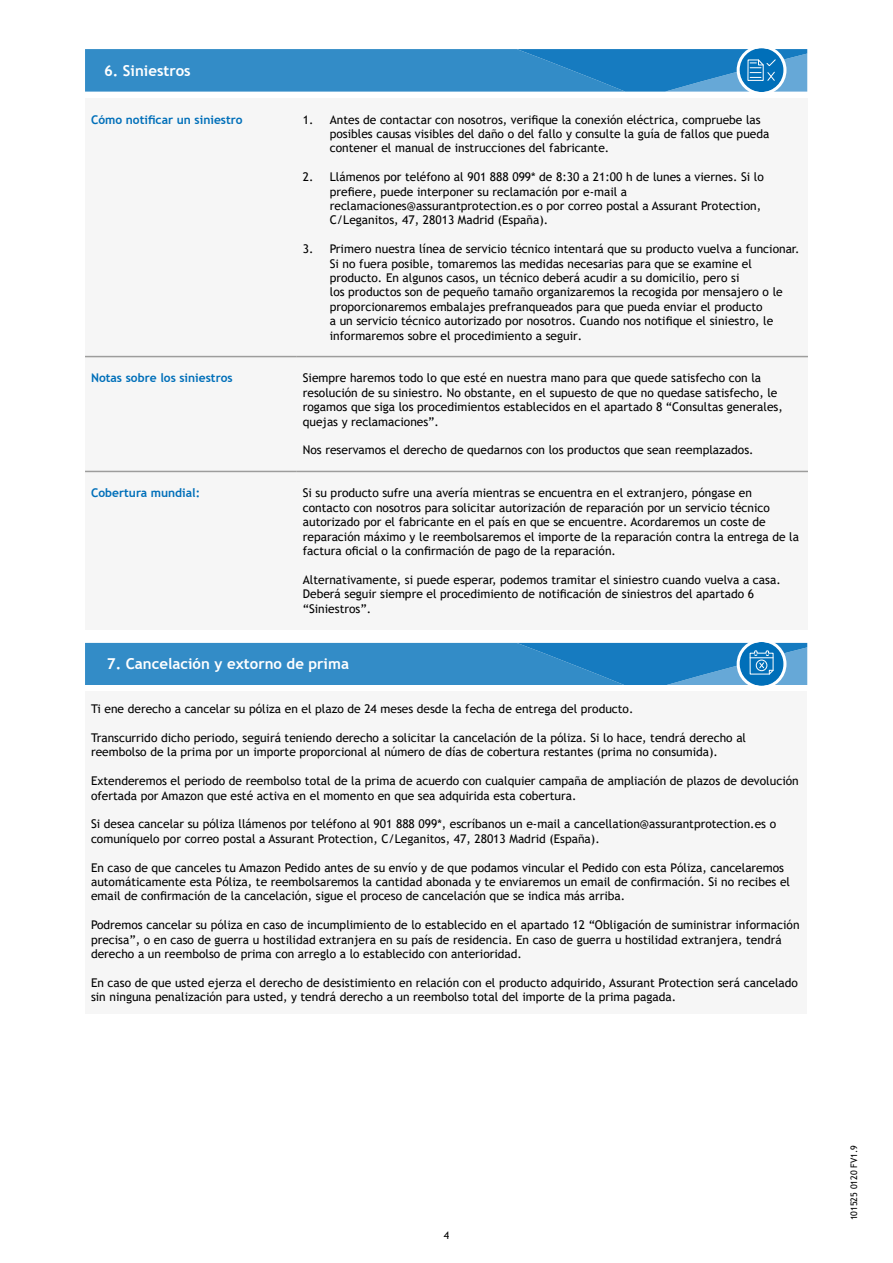
<style>
.page{position:relative;width:893px;height:1263px;background:#fff}
.page>*{position:absolute;margin:0;border:0;box-sizing:border-box;transform-origin:0 0}
.t1{font:700 15px "Trebuchet MS";color:#fff}
.t2{font:12px/14.4px "Trebuchet MS";color:#000}
.t3{font:700 12px "Trebuchet MS";color:#006fb9}
.t4{font:10.5px "Trebuchet MS";color:#000}
.t5{font:9px "Trebuchet MS";color:#000}
</style>
<div class="page">
<svg style="left:85px;top:48px;width:722px;height:44px;background:#378ec8"></svg>
<div style="left:85px;top:98px;width:212px;height:259px;background:#f6f6f6"></div>
<div style="left:297px;top:98px;width:511px;height:259px;background:#f6f6f6"></div>
<div style="left:85px;top:357px;width:212px;height:114px;background:#f6f6f6"></div>
<div style="left:297px;top:357px;width:511px;height:114px;background:#f6f6f6"></div>
<div style="left:85px;top:471px;width:212px;height:158px;background:#f6f6f6"></div>
<div style="left:297px;top:471px;width:511px;height:158px;background:#f6f6f6"></div>
<hr style="left:85px;top:356px;width:212px;height:1px;background:#9d9d9c">
<hr style="left:297px;top:356px;width:511px;height:1px;background:#9d9d9c">
<hr style="left:85px;top:471px;width:212px;height:1px;background:#9d9d9c">
<hr style="left:297px;top:471px;width:511px;height:1px;background:#9d9d9c">
<svg style="left:85px;top:642px;width:722px;height:44px;background:#398fc9"></svg>
<div style="left:85px;top:691px;width:721px;height:323px;background:#f6f6f6"></div>
<p class="t1" style="left:104px;top:61px;width:88px">6. Siniestros</p>
<p class="t3" style="left:91px;top:112px;width:153px">Cómo notificar un siniestro</p>
<p class="t2" style="left:330px;top:112px;width:441px;text-indent:-27px">1. Antes de contactar con nosotros, verifique la conexión eléctrica, compruebe las posibles causas visibles del daño o del fallo y consulte la guía de fallos que pueda contener el manual de instrucciones del fabricante.</p>
<p class="t2" style="left:330px;top:170px;width:436px;text-indent:-27px">2. Llámenos por teléfono al 901 888 099* de 8:30 a 21:00 h de lunes a viernes. Si lo prefiere, puede interponer su reclamación por e-mail a reclamaciones@assurantprotection.es o por correo postal a Assurant Protection, C/Leganitos, 47, 28013 Madrid (España).</p>
<p class="t2" style="left:330px;top:242px;width:471px;text-indent:-27px">3. Primero nuestra línea de servicio técnico intentará que su producto vuelva a funcionar.<br>Si no fuera posible, tomaremos las medidas necesarias para que se examine el producto. En algunos casos, un técnico deberá acudir a su domicilio, pero si<br>los productos son de pequeño tamaño organizaremos la recogida por mensajero o le proporcionaremos embalajes prefranqueados para que pueda enviar el producto<br>a un servicio técnico autorizado por nosotros. Cuando nos notifique el siniestro, le informaremos sobre el procedimiento a seguir.</p>
<p class="t3" style="left:91px;top:371px;width:143px">Notas sobre los siniestros</p>
<p class="t2" style="left:303px;top:371px;width:482px">Siempre haremos todo lo que esté en nuestra mano para que quede satisfecho con la resolución de su siniestro. No obstante, en el supuesto de que no quedase satisfecho, le rogamos que siga los procedimientos establecidos en el apartado 8 “Consultas generales, quejas y reclamaciones”.</p>
<p class="t2" style="left:303px;top:443px;width:452px">Nos reservamos el derecho de quedarnos con los productos que sean reemplazados.</p>
<p class="t3" style="left:91px;top:485px;width:111px">Cobertura mundial:</p>
<p class="t2" style="left:303px;top:486px;width:498px">Si su producto sufre una avería mientras se encuentra en el extranjero, póngase en contacto con nosotros para solicitar autorización de reparación por un servicio técnico autorizado por el fabricante en el país en que se encuentre. Acordaremos un coste de reparación máximo y le reembolsaremos el importe de la reparación contra la entrega de la factura oficial o la confirmación de pago de la reparación.</p>
<p class="t2" style="left:303px;top:572px;width:479px">Alternativamente, si puede esperar, podemos tramitar el siniestro cuando vuelva a casa.<br>Deberá seguir siempre el procedimiento de notificación de siniestros del apartado 6 “Siniestros”.</p>
<p class="t1" style="left:107px;top:655px;width:244px">7. Cancelación y extorno de prima</p>
<p class="t2" style="left:91px;top:701px;width:544px">Ti ene derecho a cancelar su póliza en el plazo de 24 meses desde la fecha de entrega del producto.</p>
<p class="t2" style="left:91px;top:730px;width:657px">Transcurrido dicho periodo, seguirá teniendo derecho a solicitar la cancelación de la póliza. Si lo hace, tendrá derecho al reembolso de la prima por un importe proporcional al número de días de cobertura restantes (prima no consumida).</p>
<p class="t2" style="left:91px;top:773px;width:709px">Extenderemos el periodo de reembolso total de la prima de acuerdo con cualquier campaña de ampliación de plazos de devolución ofertada por Amazon que esté activa en el momento en que sea adquirida esta cobertura.</p>
<p class="t2" style="left:91px;top:817px;width:687px">Si desea cancelar su póliza llámenos por teléfono al 901 888 099*, escríbanos un e-mail a cancellation@assurantprotection.es o comuníquelo por correo postal a Assurant Protection, C/Leganitos, 47, 28013 Madrid (España).</p>
<p class="t2" style="left:91px;top:860px;width:701px">En caso de que canceles tu Amazon Pedido antes de su envío y de que podamos vincular el Pedido con esta Póliza, cancelaremos automáticamente esta Póliza, te reembolsaremos la cantidad abonada y te enviaremos un email de confirmación. Si no recibes el email de confirmación de la cancelación, sigue el proceso de cancelación que se indica más arriba.</p>
<p class="t2" style="left:91px;top:917px;width:710px">Podremos cancelar su póliza en caso de incumplimiento de lo establecido en el apartado 12 “Obligación de suministrar información precisa”, o en caso de guerra u hostilidad extranjera en su país de residencia. En caso de guerra u hostilidad extranjera, tendrá derecho a un reembolso de prima con arreglo a lo establecido con anterioridad.</p>
<p class="t2" style="left:91px;top:975px;width:708px">En caso de que usted ejerza el derecho de desistimiento en relación con el producto adquirido, Assurant Protection será cancelado sin ninguna penalización para usted, y tendrá derecho a un reembolso total del importe de la prima pagada.</p>
<p class="t4" style="left:444px;top:1228px;width:7px">4</p>
<p class="t5" style="left:848px;top:1220px;width:77px;rotate:-90deg">101525 0120 FV1.9</p>
</div>
